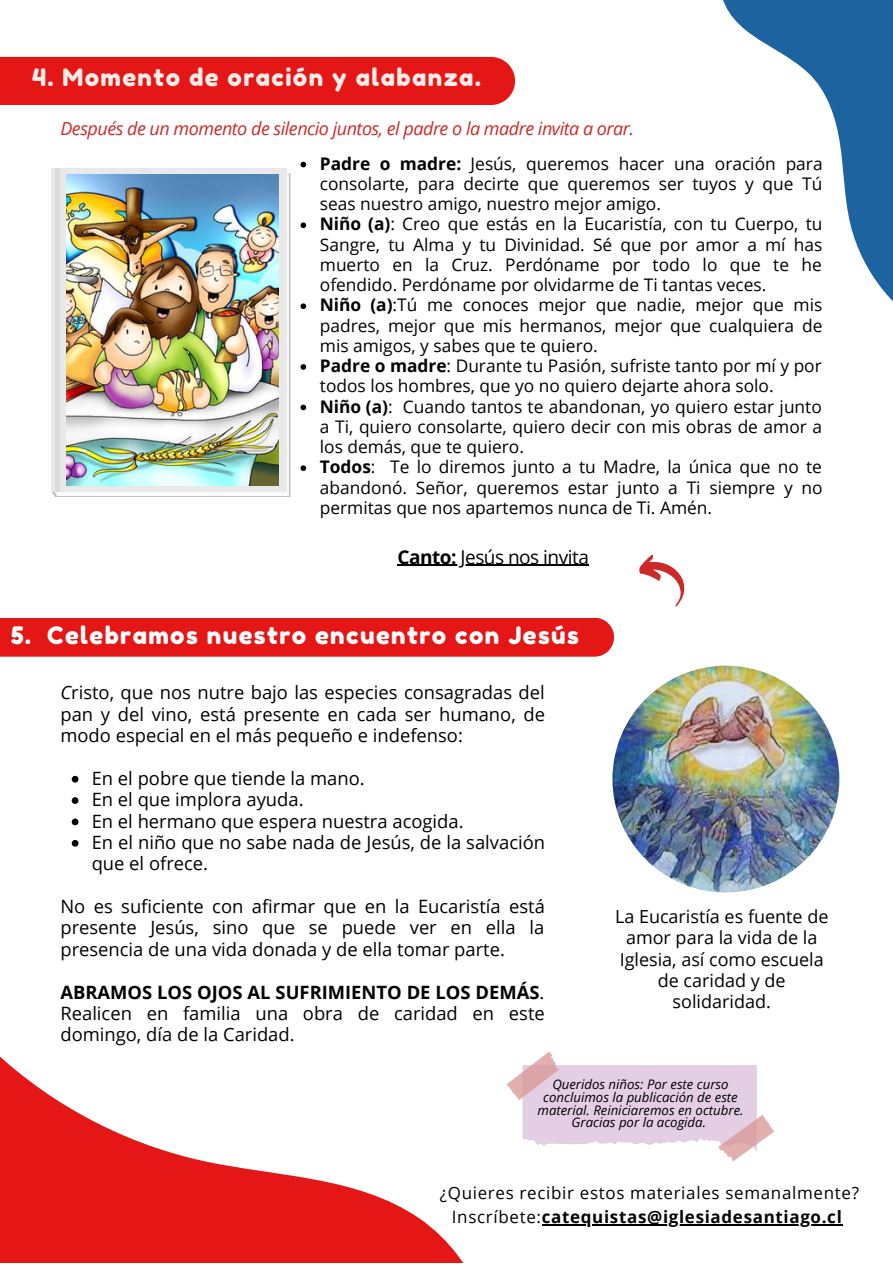
<style>
.page{position:relative;width:893px;height:1264px;background:#fff}
.page>*{position:absolute;margin:0;border:0;box-sizing:border-box;transform-origin:0 0}
.t1{font:24px "Fredoka One";letter-spacing:.06em;color:#fff}
.t2{font:24px "Fredoka One";letter-spacing:.06em;color:#fdece8}
.t3{font:19.05px "Open Sans";letter-spacing:-.025em;color:#000}
.t4{font:18.3px/21.3px "Open Sans";color:#000;text-align:justify}
.t5{font:18px/21.3px "Open Sans";color:#010101;text-align:center}
.t6{font:italic 18px "Open Sans";letter-spacing:-.025em;color:#cb2a28}
.t7{font:17.4px/20.2px "Open Sans";color:#000;text-align:justify}
.t8{font:16.95px/23.5px "Open Sans";letter-spacing:.04em;color:#000;text-align:center}
.t9{font:italic 13.2px/12.6px "Open Sans";color:#000;text-align:center}
.s1{font-weight:700}
.s2{font-style:italic}
</style>
<div class="page">
<svg style="left:723px;top:0;width:169px;height:300px"></svg>
<svg style="left:0;top:820px;width:572px;height:442px"></svg>
<div style="left:0;top:57px;width:514px;height:48px;background:#e41616"></div>
<div style="left:0;top:618px;width:613px;height:38px;background:#e41616"></div>
<img style="left:612px;top:665px;width:227px;height:227px;border-radius:50%">
<svg style="left:53px;top:170px;width:236px;height:326px"></svg>
<div style="left:51px;top:168px;width:235px;height:324px;background:#e9e9e9"></div>
<img style="left:67px;top:175px;width:212px;height:310px">
<hr style="left:56px;top:168px;width:3px;height:324px;background:#dbdbdb">
<svg style="left:639px;top:554px;width:46px;height:53px"></svg>
<svg style="left:300px;top:162px;width:6px;height:5px"></svg>
<svg style="left:300px;top:222px;width:6px;height:6px"></svg>
<svg style="left:300px;top:303px;width:6px;height:6px"></svg>
<svg style="left:300px;top:364px;width:6px;height:6px"></svg>
<svg style="left:300px;top:404px;width:6px;height:6px"></svg>
<svg style="left:300px;top:465px;width:6px;height:6px"></svg>
<svg style="left:72px;top:775px;width:6px;height:7px"></svg>
<svg style="left:72px;top:797px;width:6px;height:7px"></svg>
<svg style="left:72px;top:818px;width:6px;height:7px"></svg>
<svg style="left:72px;top:840px;width:6px;height:6px"></svg>
<hr style="left:397px;top:564px;width:59px;height:2px;background:#000">
<hr style="left:456px;top:564px;width:132px;height:2px;background:#000">
<hr style="left:541px;top:1224px;width:301px;height:1px;background:#000">
<svg style="left:506px;top:1051px;width:268px;height:110px"></svg>
<p class="t2" style="left:32px;top:63px;width:450px">4. Momento de oración y alabanza.</p>
<p class="t6" style="left:60px;top:116px;width:575px">Después de un momento de silencio juntos, el padre o la madre invita a orar.</p>
<p class="t7" style="left:320px;top:153px;width:504px"><span class="s1">Padre o madre:</span> Jesús, queremos hacer una oración para consolarte, para decirte que queremos ser tuyos y que Tú seas nuestro amigo, nuestro mejor amigo.</p>
<p class="t7" style="left:320px;top:213px;width:504px"><span class="s1">Niño (a)</span>: Creo que estás en la Eucaristía, con tu Cuerpo, tu Sangre, tu Alma y tu Divinidad. Sé que por amor a mí has muerto en la Cruz. Perdóname por todo lo que te he ofendido. Perdóname por olvidarme de Ti tantas veces.</p>
<p class="t7" style="left:320px;top:294px;width:504px"><span class="s1">Niño (a)</span>:Tú me conoces mejor que nadie, mejor que mis padres, mejor que mis hermanos, mejor que cualquiera de mis amigos, y sabes que te quiero.</p>
<p class="t7" style="left:320px;top:355px;width:503px"><span class="s1">Padre o madre</span>: Durante tu Pasión, sufriste tanto por mí y por todos los hombres, que yo no quiero dejarte ahora solo.</p>
<p class="t7" style="left:320px;top:395px;width:503px"><span class="s1">Niño (a)</span>: Cuando tantos te abandonan, yo quiero estar junto a Ti, quiero consolarte, quiero decir con mis obras de amor a los demás, que te quiero.</p>
<p class="t7" style="left:320px;top:456px;width:504px"><span class="s1">Todos</span>: Te lo diremos junto a tu Madre, la única que no te abandonó. Señor, queremos estar junto a Ti siempre y no permitas que nos apartemos nunca de Ti. Amén.</p>
<p class="t3" style="left:397px;top:543px;width:193px"><span class="s1">Canto:</span> Jesús nos invita</p>
<p class="t1" style="left:11px;top:620px;width:569px">5. Celebramos nuestro encuentro con Jesús</p>
<p class="t4" style="left:60px;top:681px;width:486px"><span class="s2">C</span>risto, que nos nutre bajo las especies consagradas del pan y del vino, está presente en cada ser humano, de modo especial en el más pequeño e indefenso:</p>
<p class="t4" style="left:92px;top:767px;width:274px">En el pobre que tiende la mano.</p>
<p class="t4" style="left:92px;top:788px;width:213px">En el que implora ayuda.</p>
<p class="t4" style="left:92px;top:809px;width:373px">En el hermano que espera nuestra acogida.</p>
<p class="t4" style="left:92px;top:831px;width:455px">En el niño que no sabe nada de Jesús, de la salvación que el ofrece.</p>
<p class="t4" style="left:60px;top:895px;width:486px">No es suficiente con afirmar que en la Eucaristía está presente Jesús, sino que se puede ver en ella la presencia de una vida donada y de ella tomar parte.</p>
<p class="t4" style="left:60px;top:980px;width:486px"><span class="s1">ABRAMOS LOS OJOS AL SUFRIMIENTO DE LOS DEMÁS</span>.<br>Realicen en familia una obra de caridad en este domingo, día de la Caridad.</p>
<p class="t5" style="left:615px;top:905px;width:215px">La Eucaristía es fuente de amor para la vida de la<br>Iglesia, así como escuela de caridad y de solidaridad.</p>
<p class="t9" style="left:537px;top:1077px;width:207px">Queridos niños: Por este curso concluimos la publicación de este material. Reiniciaremos en octubre.<br>Gracias por la acogida.</p>
<p class="t8" style="left:440px;top:1181px;width:420px">¿Quieres recibir estos materiales semanalmente?<br>Inscríbete:<span class="s1">catequistas@iglesiadesantiago.cl</span></p>
</div>
